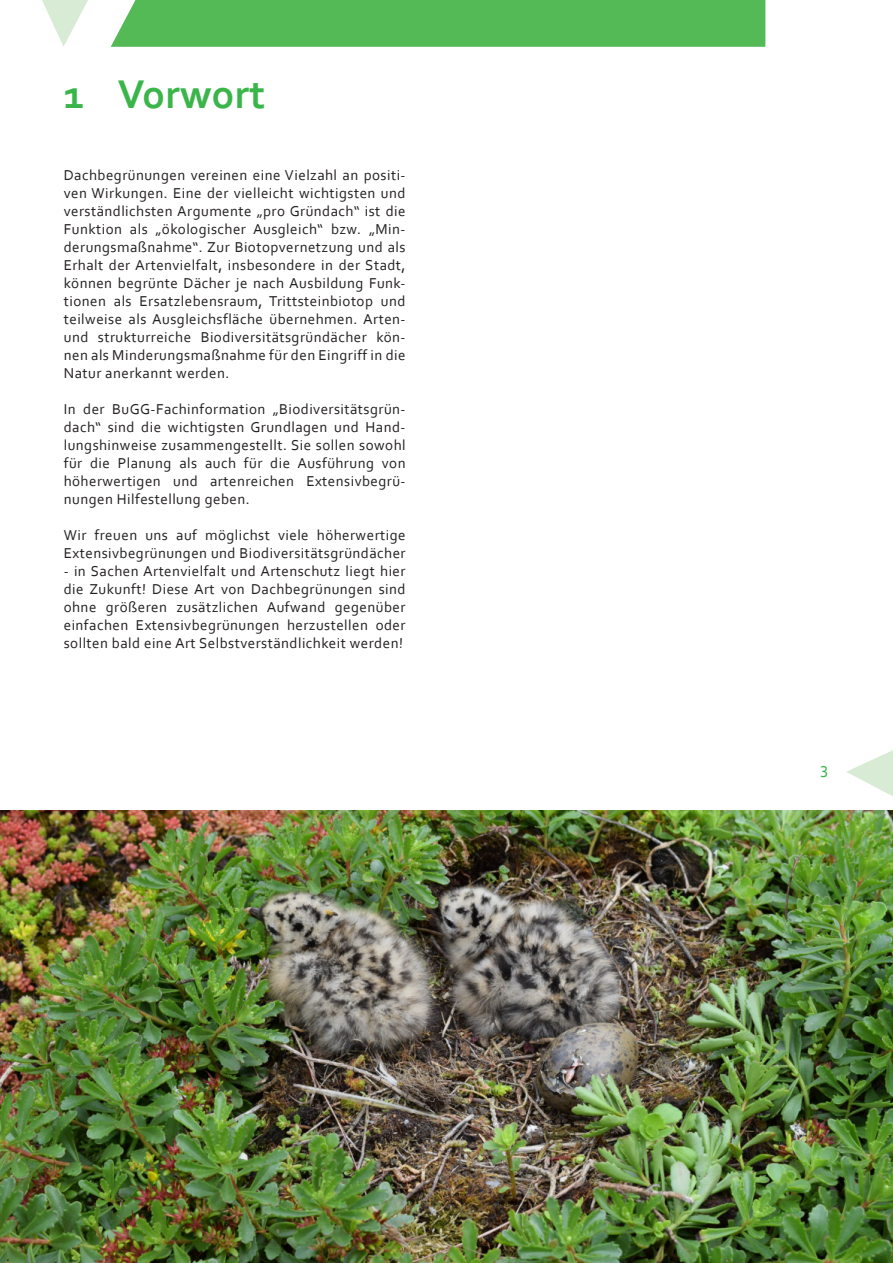
<style>
.page{position:relative;width:893px;height:1263px;background:#fff}
.page>*{position:absolute;margin:0;border:0;box-sizing:border-box;transform-origin:0 0}
.t1{font:700 42px "Corbel";color:#3ab54a}
.t2{font:16.5px "Corbel";color:#3ab54a}
.t3{font:15px/18px "Corbel";letter-spacing:.03em;color:#231f20;text-align:justify}
</style>
<div class="page">
<svg style="left:846px;top:750px;width:47px;height:46px"></svg>
<div style="left:111px;top:0;width:654px;height:47px;background:#54ba56"></div>
<svg style="left:42px;top:0;width:46px;height:47px"></svg>
<img style="left:0;top:810px;width:893px;height:453px">
<h1 class="t1" style="left:64px;top:78px;width:203px">1 Vorwort</h1>
<p class="t3" style="left:64px;top:166px;width:343px">Dachbegrünungen vereinen eine Vielzahl an positi&shy;ven Wirkungen. Eine der vielleicht wichtigsten und verständlichsten Argumente „pro Gründach“ ist die Funktion als „ökologischer Ausgleich“ bzw. „Min&shy;derungsmaßnahme“. Zur Biotopvernetzung und als Erhalt der Artenvielfalt, insbesondere in der Stadt, können begrünte Dächer je nach Ausbildung Funk&shy;tionen als Ersatzlebensraum, Trittsteinbiotop und teilweise als Ausgleichsfläche übernehmen. Arten&shy;und strukturreiche Biodiversitätsgründächer kön&shy;nen als Minderungsmaßnahme für den Eingriff in die Natur anerkannt werden.</p>
<p class="t3" style="left:64px;top:401px;width:343px">In der BuGG-Fachinformation „Biodiversitätsgrün&shy;dach“ sind die wichtigsten Grundlagen und Hand&shy;lungshinweise zusammengestellt. Sie sollen sowohl für die Planung als auch für die Ausführung von höherwertigen und artenreichen Extensivbegrü&shy;nungen Hilfestellung geben.</p>
<p class="t3" style="left:64px;top:526px;width:343px">Wir freuen uns auf möglichst viele höherwertige<br>Extensivbegrünungen und Biodiversitätsgründächer</p>
<p class="t3" style="left:64px;top:562px;width:343px">- in Sachen Artenvielfalt und Artenschutz liegt hier die Zukunft! Diese Art von Dachbegrünungen sind ohne größeren zusätzlichen Aufwand gegenüber einfachen Extensivbegrünungen herzustellen oder sollten bald eine Art Selbstverständlichkeit werden!</p>
<p class="t2" style="left:820px;top:762px;width:9px">3</p>
</div>
